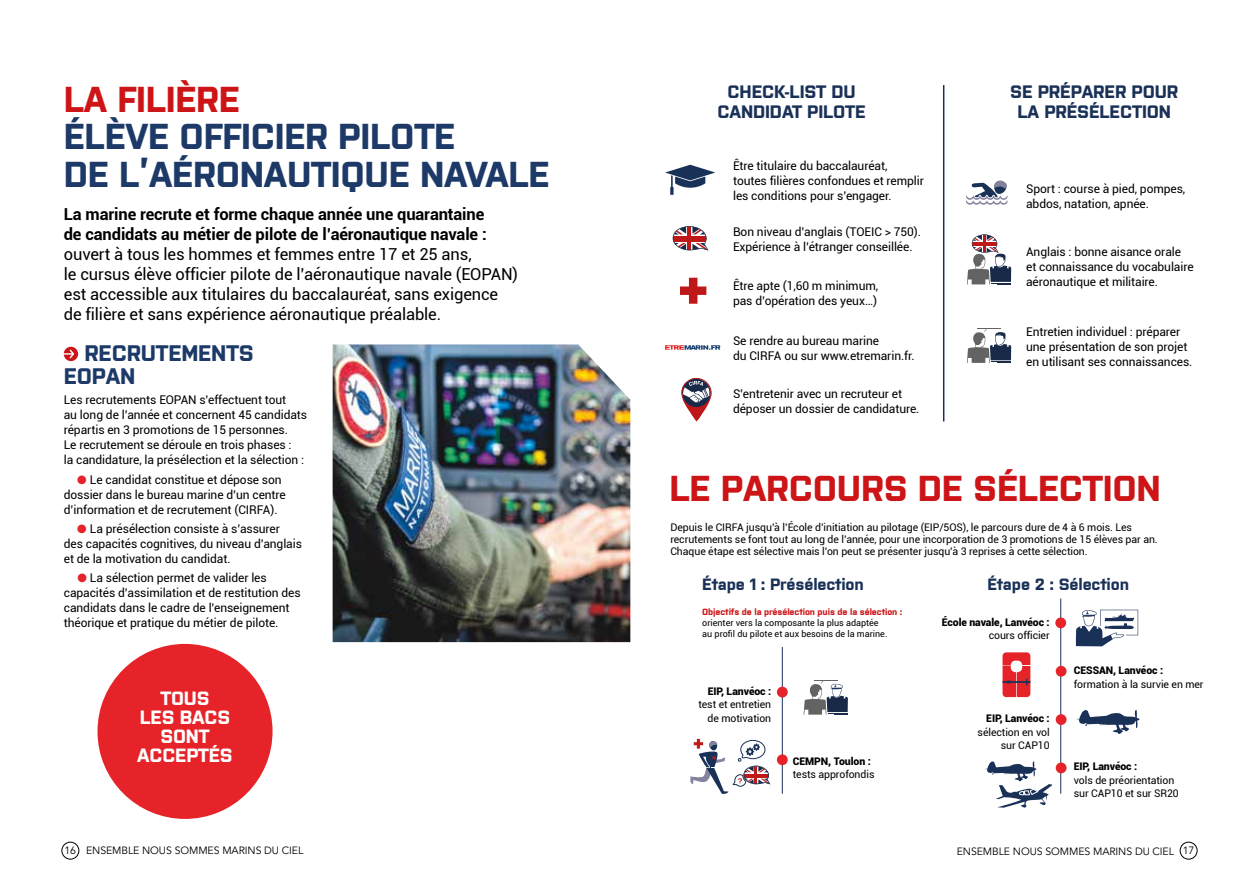
<style>
.page{position:relative;width:1259px;height:893px;background:#fff}
.page>*{position:absolute;margin:0;border:0;box-sizing:border-box;transform-origin:0 0}
.t1{font:700 36px/37.5px "Purista";letter-spacing:-.01em;color:#1c3968}
.t2{font:700 36px "Purista";letter-spacing:-.01em;color:#cd1417}
.t3{font:700 22.5px/22.5px "Purista";letter-spacing:-.01em;color:#1c3968}
.t4{font:700 19.2px/19.2px "Purista";letter-spacing:-.01em;color:#fff;text-align:center}
.t5{font:700 18px/19.5px "Purista";letter-spacing:-.01em;color:#1a3157;text-align:center}
.t6{font:16.5px/19.8px "Roboto";letter-spacing:-.005em;color:#000}
.t7{font:700 16.5px/19.8px "Roboto";letter-spacing:-.005em;color:#000}
.t8{font:700 16.35px "Purista";letter-spacing:-.01em;color:#1a3157}
.t9{font:12px/15px "Roboto";letter-spacing:-.005em;color:#000}
.t10{font:10.5px/13.5px "Roboto";letter-spacing:-.005em;color:#000}
.t11{font:900 10.5px "Roboto";letter-spacing:-.005em;color:#000}
.t12{font:10.5px "Avenir LT Std";letter-spacing:-.01em;color:#000}
.t13{font:9px/10.8px "Roboto";color:#000}
.t14{font:700 9px "Purista";letter-spacing:-.01em;color:#cd1417}
.s1{color:#e52328}
</style>
<div class="page">
<div style="left:62px;top:842px;width:17px;height:17px;border:1px solid #000;border-radius:50%"></div>
<div style="left:1180px;top:842px;width:17px;height:17px;border:1px solid #000;border-radius:50%"></div>
<svg style="left:665px;top:165px;width:50px;height:30px"></svg>
<svg style="left:672px;top:226px;width:36px;height:25px"></svg>
<svg style="left:681px;top:378px;width:31px;height:43px"></svg>
<svg style="left:680px;top:277px;width:27px;height:27px"></svg>
<svg style="left:967px;top:329px;width:44px;height:34px"></svg>
<svg style="left:966px;top:180px;width:41px;height:25px"></svg>
<svg style="left:967px;top:234px;width:44px;height:51px"></svg>
<hr style="left:943px;top:85px;width:1px;height:336px;background:#1a3157">
<svg style="left:665px;top:345px;width:55px;height:5px"></svg>
<hr style="left:782px;top:647px;width:1px;height:147px;background:#1a3157">
<div style="left:777px;top:687px;width:10px;height:10px;background:#e52328;border-radius:50%"></div>
<div style="left:777px;top:754px;width:10px;height:11px;background:#e52328;border-radius:50%"></div>
<svg style="left:803px;top:680px;width:45px;height:35px"></svg>
<svg style="left:690px;top:738px;width:80px;height:56px"></svg>
<svg style="left:1075px;top:609px;width:63px;height:37px"></svg>
<svg style="left:1076px;top:710px;width:63px;height:24px"></svg>
<svg style="left:985px;top:761px;width:67px;height:47px"></svg>
<svg style="left:1002px;top:652px;width:28px;height:45px"></svg>
<hr style="left:1060px;top:598px;width:1px;height:196px;background:#1a3157">
<div style="left:1055px;top:617px;width:11px;height:11px;background:#e52328;border-radius:50%"></div>
<div style="left:1055px;top:666px;width:11px;height:11px;background:#e52328;border-radius:50%"></div>
<div style="left:1055px;top:714px;width:11px;height:11px;background:#e52328;border-radius:50%"></div>
<div style="left:1055px;top:762px;width:11px;height:11px;background:#e52328;border-radius:50%"></div>
<svg style="left:64px;top:347px;width:14px;height:14px"></svg>
<img style="left:333px;top:344px;width:297px;height:298px">
<div style="left:97px;top:644px;width:175px;height:175px;background:#e52328;border-radius:50%"></div>
<h1 class="t2" style="left:64px;top:78px;width:178px">LA FILIÈRE</h1>
<h1 class="t1" style="left:64px;top:118px;width:487px">ÉLÈVE OFFICIER PILOTE<br>DE L’AÉRONAUTIQUE NAVALE</h1>
<h3 class="t7" style="left:64px;top:204px;width:424px">La marine recrute et forme chaque année une quarantaine de candidats au métier de pilote de l’aéronautique navale :</h3>
<h3 class="t6" style="left:64px;top:244px;width:456px">ouvert à tous les hommes et femmes entre 17 et 25 ans,<br>le cursus élève officier pilote de l’aéronautique navale (EOPAN) est accessible aux titulaires du baccalauréat, sans exigence de filière et sans expérience aéronautique préalable.</h3>
<h2 class="t3" style="left:64px;top:342px;width:191px;text-indent:21px">RECRUTEMENTS<br>EOPAN</h2>
<p class="t9" style="left:64px;top:392px;width:245px">Les recrutements EOPAN s’effectuent tout<br>au long de l’année et concernent 45 candidats répartis en 3 promotions de 15 personnes.<br>Le recrutement se déroule en trois phases :<br>la candidature, la présélection et la sélection :</p>
<p class="t9" style="left:64px;top:471px;width:223px;text-indent:13px"><span class="s1">●</span> Le candidat constitue et dépose son dossier dans le bureau marine d’un centre d’information et de recrutement (CIRFA).</p>
<p class="t9" style="left:64px;top:521px;width:240px;text-indent:13px"><span class="s1">●</span> La présélection consiste à s’assurer des capacités cognitives, du niveau d’anglais et de la motivation du candidat.</p>
<p class="t9" style="left:64px;top:570px;width:238px;text-indent:13px"><span class="s1">●</span> La sélection permet de valider les capacités d’assimilation et de restitution des candidats dans le cadre de l’enseignement théorique et pratique du métier de pilote.</p>
<h3 class="t4" style="left:137px;top:688px;width:97px">TOUS<br>LES BACS<br>SONT<br>ACCEPTÉS</h3>
<h3 class="t5" style="left:717px;top:82px;width:150px">CHECK-LIST DU<br>CANDIDAT PILOTE</h3>
<p class="t9" style="left:733px;top:157px;width:192px">Être titulaire du baccalauréat, toutes filières confondues et remplir les conditions pour s’engager.</p>
<p class="t9" style="left:733px;top:224px;width:189px">Bon niveau d’anglais (TOEIC &gt; 750).<br>Expérience à l’étranger conseillée.</p>
<p class="t9" style="left:733px;top:278px;width:147px">Être apte (1,60 m minimum, pas d’opération des yeux…)</p>
<p class="t9" style="left:733px;top:333px;width:183px">Se rendre au bureau marine<br>du CIRFA ou sur www.etremarin.fr.</p>
<p class="t9" style="left:733px;top:386px;width:188px">S’entretenir avec un recruteur et déposer un dossier de candidature.</p>
<h3 class="t5" style="left:1010px;top:82px;width:170px">SE PRÉPARER POUR<br>LA PRÉSÉLECTION</h3>
<p class="t9" style="left:1026px;top:181px;width:161px">Sport : course à pied, pompes, abdos, natation, apnée.</p>
<p class="t9" style="left:1026px;top:244px;width:169px">Anglais : bonne aisance orale et connaissance du vocabulaire aéronautique et militaire.</p>
<p class="t9" style="left:1026px;top:324px;width:168px">Entretien individuel : préparer une présentation de son projet en utilisant ses connaissances.</p>
<h1 class="t2" style="left:669px;top:468px;width:493px">LE PARCOURS DE SÉLECTION</h1>
<p class="t10" style="left:670px;top:521px;width:489px;line-height:12px">Depuis le CIRFA jusqu’à l’École d’initiation au pilotage (EIP/5OS), le parcours dure de 4 à 6 mois. Les recrutements se font tout au long de l’année, pour une incorporation de 3 promotions de 15 élèves par an.<br>Chaque étape est sélective mais l’on peut se présenter jusqu’à 3 reprises à cette sélection.</p>
<h3 class="t8" style="left:702px;top:575px;width:163px">Étape 1 : Présélection</h3>
<p class="t14" style="left:702px;top:607px;width:202px">Objectifs de la présélection puis de la sélection :</p>
<p class="t13" style="left:702px;top:617px;width:187px">orienter vers la composante la plus adaptée au profil du pilote et aux besoins de la marine.</p>
<h3 class="t8" style="left:987px;top:575px;width:143px">Étape 2 : Sélection</h3>
<p class="t11" style="left:942px;top:615px;width:109px">École navale, Lanvéoc :</p>
<p class="t10" style="left:988px;top:628px;width:63px">cours officier</p>
<p class="t11" style="left:1073px;top:663px;width:91px">CESSAN, Lanvéoc :</p>
<p class="t10" style="left:1073px;top:677px;width:131px">formation à la survie en mer</p>
<p class="t11" style="left:708px;top:684px;width:65px">EIP, Lanvéoc :</p>
<p class="t10" style="left:698px;top:697px;width:74px;text-align:right">test et entretien de motivation</p>
<p class="t11" style="left:986px;top:711px;width:65px">EIP, Lanvéoc :</p>
<p class="t10" style="left:977px;top:725px;width:74px;text-align:right">sélection en vol sur CAP10</p>
<p class="t11" style="left:793px;top:753px;width:80px">CEMPN, Toulon :</p>
<p class="t10" style="left:793px;top:767px;width:83px">tests approfondis</p>
<p class="t11" style="left:1073px;top:759px;width:65px">EIP, Lanvéoc :</p>
<p class="t10" style="left:1073px;top:773px;width:106px">vols de préorientation sur CAP10 et sur SR20</p>
<p class="t12" style="left:65px;top:845px;width:240px">16 ENSEMBLE NOUS SOMMES MARINS DU CIEL</p>
<p class="t12" style="left:957px;top:846px;width:239px">ENSEMBLE NOUS SOMMES MARINS DU CIEL 17</p>
</div>
